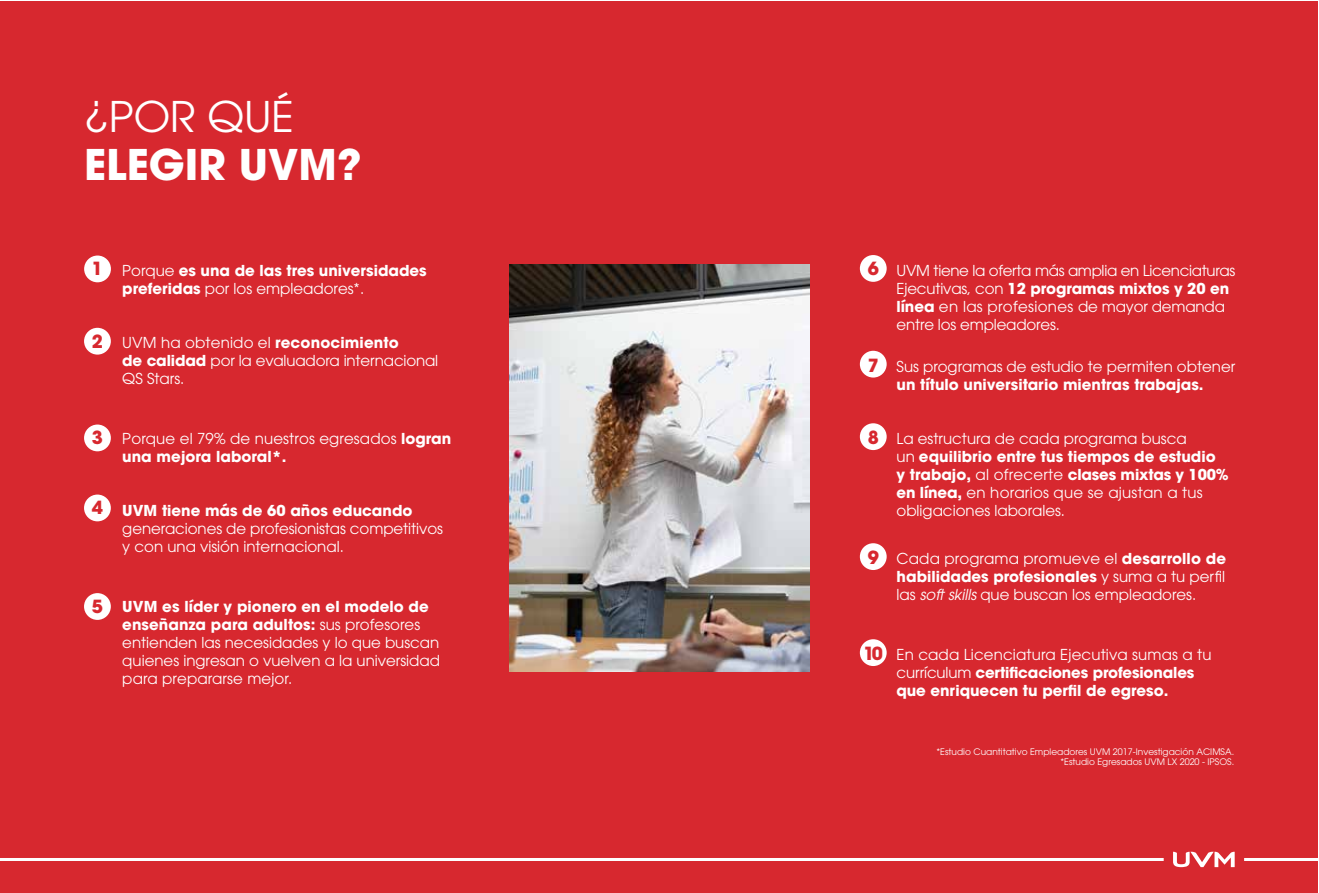
<style>
.page{position:relative;width:1319px;height:893px;background:#fff}
.page>*{position:absolute;margin:0;border:0;box-sizing:border-box;transform-origin:0 0}
.t1{font:700 42px "ITC Avant Garde Std";color:#fff}
.t2{font:42px "ITC Avant Garde Pro";color:#fff}
.t3{font:700 18px "ITC Avant Garde Pro";color:#d7282f}
.t4{font:15px/18px "ITC Avant Garde Pro";color:#fff}
.t5{font:700 15px/18px "ITC Avant Garde Pro";color:#fff}
.t6{font:9px/10.5px "ITC Avant Garde Pro";color:#fff;text-align:right}
.s1{font-weight:400}
.s2{font-weight:700}
.s3{font-style:italic}
</style>
<div class="page">
<div style="left:1px;top:1px;width:1316px;height:891px;background:#d7282f"></div>
<img style="left:509px;top:264px;width:300px;height:408px">
<svg style="left:1173px;top:852px;width:61px;height:15px"></svg>
<hr style="left:0;top:858px;width:1163px;height:3px;background:#fff">
<hr style="left:1243px;top:858px;width:75px;height:3px;background:#fff">
<div style="left:84px;top:256px;width:27px;height:26px;background:#fff;border-radius:50%"></div>
<div style="left:84px;top:328px;width:27px;height:27px;background:#fff;border-radius:50%"></div>
<div style="left:84px;top:425px;width:27px;height:26px;background:#fff;border-radius:50%"></div>
<div style="left:84px;top:495px;width:27px;height:26px;background:#fff;border-radius:50%"></div>
<div style="left:84px;top:593px;width:27px;height:27px;background:#fff;border-radius:50%"></div>
<div style="left:859px;top:255px;width:27px;height:27px;background:#fff;border-radius:50%"></div>
<div style="left:859px;top:351px;width:27px;height:27px;background:#fff;border-radius:50%"></div>
<div style="left:859px;top:423px;width:27px;height:27px;background:#fff;border-radius:50%"></div>
<div style="left:859px;top:543px;width:27px;height:27px;background:#fff;border-radius:50%"></div>
<div style="left:859px;top:639px;width:27px;height:27px;background:#fff;border-radius:50%"></div>
<h1 class="t2" style="left:84px;top:91px;width:211px">¿POR QUÉ</h1>
<h1 class="t1" style="left:84px;top:136px;width:279px">ELEGIR UVM?</h1>
<p class="t3" style="left:92px;top:257px;width:13px">1</p>
<p class="t5" style="left:122px;top:261px;width:306px"><span class="s1">Porque</span> es una de las tres universidades preferidas <span class="s1">por los empleadores*.</span></p>
<p class="t3" style="left:92px;top:329px;width:13px">2</p>
<p class="t4" style="left:122px;top:333px;width:317px">UVM ha obtenido el <span class="s2">reconocimiento<br>de calidad</span> por la evaluadora internacional<br>QS Stars.</p>
<p class="t3" style="left:92px;top:426px;width:13px">3</p>
<p class="t3" style="left:92px;top:496px;width:13px">4</p>
<p class="t4" style="left:122px;top:429px;width:330px">Porque el 79% de nuestros egresados <span class="s2">logran una mejora laboral*.</span></p>
<p class="t5" style="left:122px;top:501px;width:291px">UVM tiene más de 60 años educando</p>
<p class="t4" style="left:122px;top:519px;width:322px">generaciones de profesionistas competitivos y con una visión internacional.</p>
<p class="t3" style="left:92px;top:594px;width:13px">5</p>
<p class="t4" style="left:122px;top:597px;width:319px"><span class="s2">UVM es líder y pionero en el modelo de enseñanza para adultos:</span> sus profesores entienden las necesidades y lo que buscan quienes ingresan o vuelven a la universidad para prepararse mejor.</p>
<p class="t3" style="left:867px;top:256px;width:13px">6</p>
<p class="t3" style="left:867px;top:353px;width:13px">7</p>
<p class="t3" style="left:867px;top:426px;width:13px">8</p>
<p class="t3" style="left:867px;top:545px;width:13px">9</p>
<p class="t4" style="left:896px;top:261px;width:340px">UVM tiene la oferta más amplia en Licenciaturas Ejecutivas, con <span class="s2">12 programas mixtos y 20 en línea</span> en las profesiones de mayor demanda entre los empleadores.</p>
<p class="t4" style="left:896px;top:357px;width:340px">Sus programas de estudio te permiten obtener</p>
<p class="t5" style="left:896px;top:375px;width:308px">un título universitario mientras trabajas.</p>
<p class="t4" style="left:896px;top:429px;width:334px">La estructura de cada programa busca<br>un <span class="s2">equilibrio entre tus tiempos de estudio<br>y trabajo,</span> al ofrecerte <span class="s2">clases mixtas y 100% en línea,</span> en horarios que se ajustan a tus obligaciones laborales.</p>
<p class="t4" style="left:896px;top:549px;width:331px;text-align:justify">Cada programa promueve el <span class="s2">desarrollo de habilidades profesionales</span> y suma a tu perfil las <span class="s3">soft skills</span> que buscan los empleadores.</p>
<p class="t3" style="left:863px;top:641px;width:21px">10</p>
<p class="t5" style="left:896px;top:645px;width:316px"><span class="s1">En cada Licenciatura Ejecutiva sumas a tu currículum</span> certificaciones profesionales que enriquecen tu perfil de egreso.</p>
<p class="t6" style="left:936px;top:746px;width:299px">*Estudio Cuantitativo Empleadores UVM 2017-Investigación ACIMSA. *Estudio Egresados UVM LX 2020 - IPSOS.</p>
</div>
